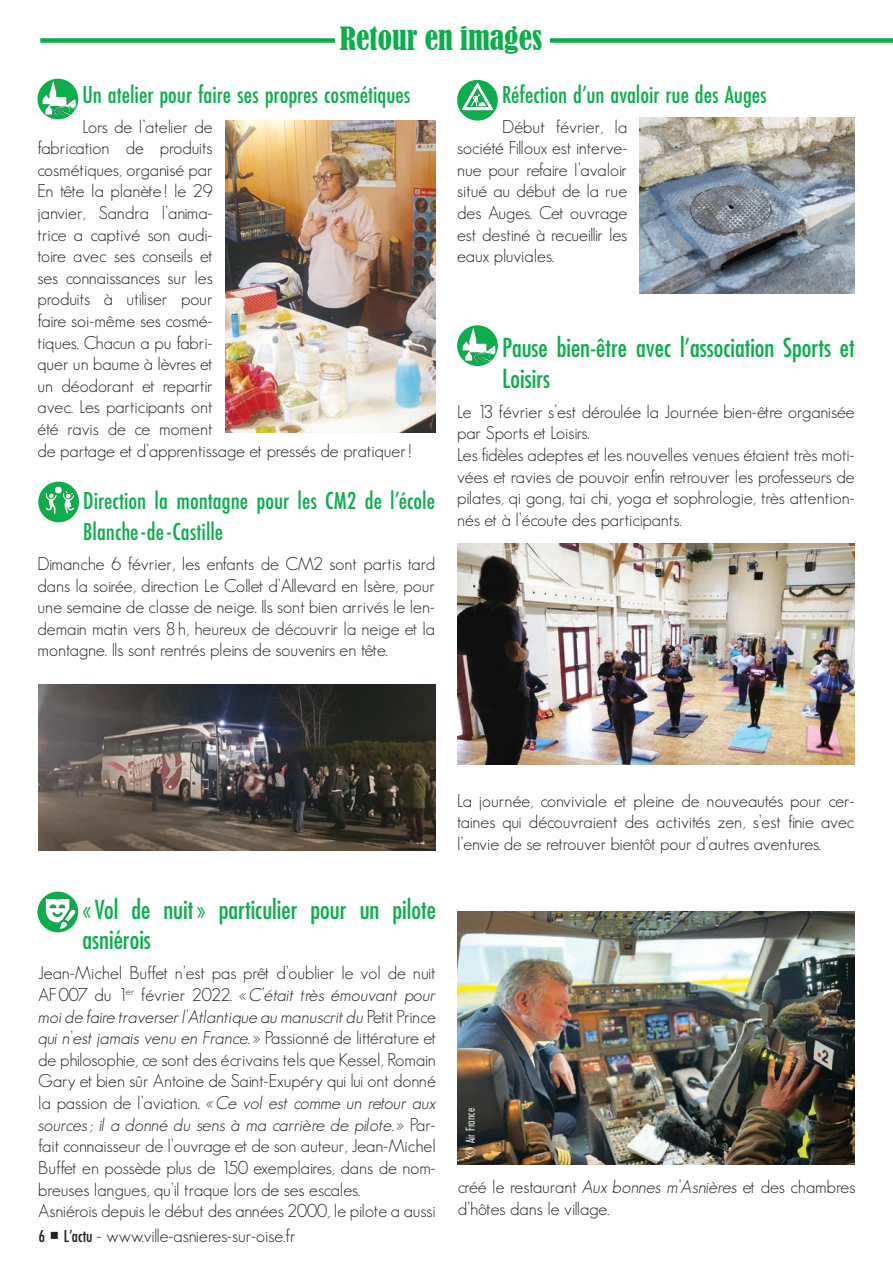
<style>
.page{position:relative;width:893px;height:1263px;background:#fff}
.page>*{position:absolute;margin:0;border:0;box-sizing:border-box;transform-origin:0 0}
.t1{font:condensed 30px "Bernard";color:#0cae4c}
.Titre{font:500 25.5px/30.6px "Futura PT Cond";color:#0cae4c}
.Titre-2{font:condensed 25.5px/30.6px "Futura";color:#0cae4c}
.TEXTE{font:300 18px/21.6px "Geosans";color:#231f20;text-align:justify}
.Titre-3{font:300 18px/21.6px "Geosans";color:#231f20;text-align:justify}
.TEXTE-2{font:13.5px "Futura PT Cond";color:#fff}
.s1{font-style:italic}
.s2{font-family:"Futura PT Cond";font-weight:500}
</style>
<div class="page">
<div style="left:40px;top:38px;width:295px;height:5px;background:#0cae4c"></div>
<div style="left:550px;top:38px;width:343px;height:5px;background:#0cae4c"></div>
<img style="left:457px;top:912px;width:398px;height:252px">
<div style="left:38px;top:79px;width:40px;height:40px;background:#0cae4c;border-radius:50%"></div>
<img style="left:41px;top:80px;width:35px;height:35px">
<img style="left:225px;top:120px;width:210px;height:312px">
<div style="left:38px;top:482px;width:41px;height:40px;background:#0cae4c;border-radius:50%"></div>
<img style="left:44px;top:482px;width:35px;height:34px">
<img style="left:38px;top:685px;width:397px;height:166px">
<div style="left:457px;top:80px;width:41px;height:41px;background:#0cae4c;border-radius:50%"></div>
<img style="left:460px;top:80px;width:35px;height:34px">
<img style="left:640px;top:117px;width:215px;height:176px">
<img style="left:457px;top:544px;width:397px;height:220px">
<svg style="left:457px;top:325px;width:41px;height:41px"></svg>
<img style="left:461px;top:327px;width:34px;height:35px">
<div style="left:38px;top:892px;width:40px;height:40px;background:#0cae4c;border-radius:50%"></div>
<img style="left:41px;top:894px;width:37px;height:38px">
<h1 class="t1" style="left:340px;top:21px;width:204px">Retour en images</h1>
<p class="Titre" style="left:82px;top:79px;width:329px">Un atelier pour faire ses propres cosmétiques</p>
<p class="Titre-3" style="left:38px;top:116px;width:376px;text-align:left;text-indent:45px">Lors de l’atelier de<br>fabrication de produits<br>cosmétiques, organisé par<br>En tête la planète ! le 29<br>janvier, Sandra l’anima-<br>trice a captivé son audi-<br>toire avec ses conseils et<br>ses connaissances sur les<br>produits à utiliser pour<br>faire soi-même ses cosmé-<br>tiques. Chacun a pu fabri-<br>quer un baume à lèvres et<br>un déodorant et repartir<br>avec. Les participants ont<br>été ravis de ce moment<br>de partage et d’apprentissage et pressés de pratiquer!</p>
<p class="Titre" style="left:83px;top:485px;width:353px">Direction la montagne pour les CM2 de l’école<br>Blanche-de-Castille</p>
<p class="Titre-3" style="left:38px;top:553px;width:399px">Dimanche 6 février, les enfants de CM2 sont partis tard dans la soirée, direction Le Collet d’Allevard en Isère, pour une semaine de classe de neige. Ils sont bien arrivés le len&shy;demain matin vers 8h, heureux de découvrir la neige et la montagne. Ils sont rentrés pleins de souvenirs en tête.</p>
<p class="Titre" style="left:502px;top:79px;width:266px">Réfection d’un avaloir rue des Auges</p>
<p class="Titre-3" style="left:457px;top:116px;width:172px;text-indent:45px">Début février, la société Filloux est interve&shy;nue pour refaire l’avaloir situé au début de la rue des Auges. Cet ouvrage est destiné à recueillir les eaux pluviales.</p>
<p class="Titre-2" style="left:502px;top:332px;width:354px">Pause bien-être avec l’association Sports et<br>Loisirs</p>
<p class="TEXTE" style="left:457px;top:401px;width:399px">Le 13 février s’est déroulée la Journée bien-être organisée par Sports et Loisirs.</p>
<p class="TEXTE" style="left:457px;top:444px;width:399px">Les fidèles adeptes et les nouvelles venues étaient très moti&shy;vées et ravies de pouvoir enfin retrouver les professeurs de pilates, qi gong, tai chi, yoga et sophrologie, très attention&shy;nés et à l’écoute des participants.</p>
<p class="Titre-2" style="left:82px;top:893px;width:355px">«Vol de nuit» particulier pour un pilote asniérois</p>
<p class="TEXTE" style="left:38px;top:962px;width:399px">Jean-Michel Buffet n’est pas prêt d’oublier le vol de nuit AF007 du 1<sup>er</sup> février 2022. <span class="s1">«C’était très émouvant pour moi de faire traverser l’Atlantique au manuscrit du</span> Petit Prince <span class="s1">qui n’est jamais venu en France. »</span> Passionné de littérature et de philosophie, ce sont des écrivains tels que Kessel, Romain Gary et bien sûr Antoine de Saint-Exupéry qui lui ont donné la passion de l’aviation. <span class="s1">«Ce vol est comme un retour aux sources; il a donné du sens à ma carrière de pilote. »</span> Par&shy;fait connaisseur de l’ouvrage et de son auteur, Jean-Michel Buffet en possède plus de 150 exemplaires, dans de nom&shy;breuses langues, qu’il traque lors de ses escales.</p>
<p class="TEXTE" style="left:38px;top:1200px;width:399px">Asniérois depuis le début des années 2000, le pilote a aussi</p>
<p class="TEXTE" style="left:39px;top:1225px;width:259px"><span class="s2">6</span> ○ <span class="s2">L’actu</span> - www.ville-asnieres-sur-oise.fr</p>
<p class="TEXTE" style="left:457px;top:790px;width:399px">La journée, conviviale et pleine de nouveautés pour cer&shy;taines qui découvraient des activités zen, s’est finie avec l’envie de se retrouver bientôt pour d’autres aventures.</p>
<p class="TEXTE-2" style="left:463px;top:1157px;width:50px;rotate:-90deg">© Air France</p>
<p class="TEXTE" style="left:458px;top:1176px;width:399px">créé le restaurant <span class="s1">Aux bonnes m’Asnières</span> et des chambres d’hôtes dans le village.</p>
</div>
